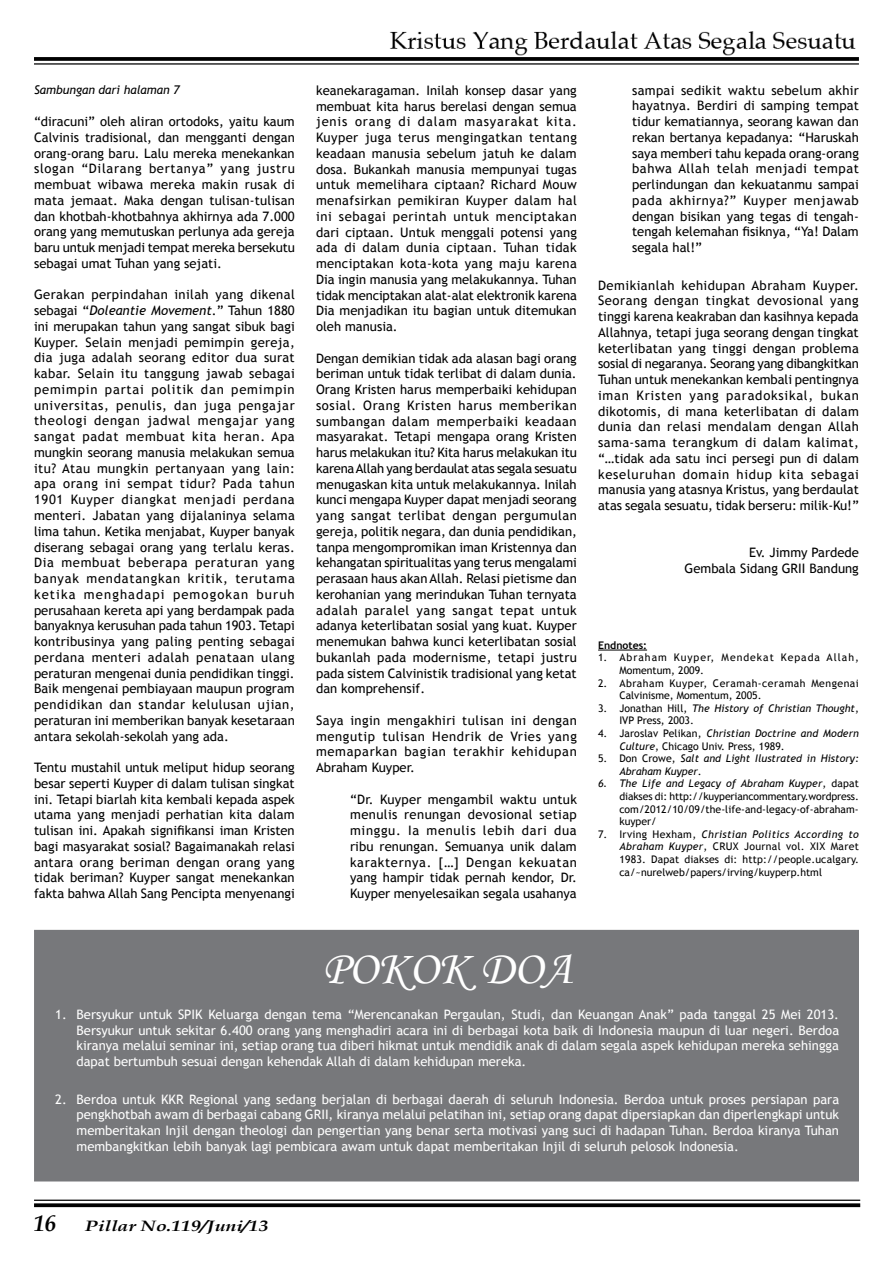
<style>
.page{position:relative;width:893px;height:1263px;background:#fff}
.page>*{position:absolute;margin:0;border:0;box-sizing:border-box;transform-origin:0 0}
.t1{font:48px "Monotype Corsiva";color:#fff}
.t2{font:italic 700 22.5px "Book Antiqua";color:#000}
.t3{font:italic 700 15px "Book Antiqua";color:#000;scale:1.3 1}
.t4{font:13.05px/15.8px "Trebuchet MS";color:#000;text-align:justify}
.t5{font:13.05px/15.8px "Trebuchet MS";color:#fff;text-align:justify}
.t6{font:italic 12px "Trebuchet MS";color:#000}
.t7{font:10.5px/12.6px "Trebuchet MS";letter-spacing:.005em;color:#000}
.t8{font:10.5px/12.6px "Trebuchet MS";letter-spacing:.045em;color:#000}
.t9{font:italic 10.5px/12.6px "Trebuchet MS";letter-spacing:.005em;color:#000}
.t10{font:10.5px/12.6px "Trebuchet MS";letter-spacing:.095em;color:#000}
.t11{font:700 10.5px "Trebuchet MS";color:#000}
.s1{font-style:italic}
.s2{font-style:normal}
</style>
<div class="page">
<hr style="left:34px;top:1199px;width:826px;height:2px;background:#000">
<svg style="left:34px;top:1203px;width:826px;height:4px;background:#181818"></svg>
<img style="left:390px;top:31px;width:466px;height:25px">
<hr style="left:598px;top:649px;width:49px;height:1px;background:#000">
<svg style="left:34px;top:57px;width:825px;height:4px;background:#0f0f0f"></svg>
<hr style="left:34px;top:63px;width:825px;height:2px;background:#000">
<div style="left:35px;top:930px;width:823px;height:251px;background:#77787b"></div>
<p class="t6" style="left:34px;top:83px;width:147px">Sambungan dari halaman 7</p>
<p class="t4" style="left:34px;top:114px;width:262px">“diracuni” oleh aliran ortodoks, yaitu kaum Calvinis tradisional, dan mengganti dengan orang-orang baru. Lalu mereka menekankan slogan “Dilarang bertanya” yang justru membuat wibawa mereka makin rusak di mata jemaat. Maka dengan tulisan-tulisan dan khotbah-khotbahnya akhirnya ada 7.000 orang yang memutuskan perlunya ada gereja baru untuk menjadi tempat mereka bersekutu sebagai umat Tuhan yang sejati.</p>
<p class="t4" style="left:34px;top:287px;width:262px">Gerakan perpindahan inilah yang dikenal sebagai “<span class="s1">Doleantie Movement</span>.” Tahun 1880 ini merupakan tahun yang sangat sibuk bagi Kuyper. Selain menjadi pemimpin gereja, dia juga adalah seorang editor dua surat kabar. Selain itu tanggung jawab sebagai pemimpin partai politik dan pemimpin universitas, penulis, dan juga pengajar theologi dengan jadwal mengajar yang sangat padat membuat kita heran. Apa mungkin seorang manusia melakukan semua itu? Atau mungkin pertanyaan yang lain: apa orang ini sempat tidur? Pada tahun 1901 Kuyper diangkat menjadi perdana menteri. Jabatan yang dijalaninya selama lima tahun. Ketika menjabat, Kuyper banyak diserang sebagai orang yang terlalu keras.<br>Dia membuat beberapa peraturan yang banyak mendatangkan kritik, terutama ketika menghadapi pemogokan buruh perusahaan kereta api yang berdampak pada banyaknya kerusuhan pada tahun 1903. Tetapi kontribusinya yang paling penting sebagai perdana menteri adalah penataan ulang peraturan mengenai dunia pendidikan tinggi.<br>Baik mengenai pembiayaan maupun program pendidikan dan standar kelulusan ujian, peraturan ini memberikan banyak kesetaraan antara sekolah-sekolah yang ada.</p>
<p class="t4" style="left:34px;top:760px;width:262px">Tentu mustahil untuk meliput hidup seorang besar seperti Kuyper di dalam tulisan singkat ini. Tetapi biarlah kita kembali kepada aspek utama yang menjadi perhatian kita dalam tulisan ini. Apakah signifikansi iman Kristen bagi masyarakat sosial? Bagaimanakah relasi antara orang beriman dengan orang yang tidak beriman? Kuyper sangat menekankan fakta bahwa Allah Sang Pencipta menyenangi</p>
<p class="t4" style="left:316px;top:82px;width:262px">keanekaragaman. Inilah konsep dasar yang membuat kita harus berelasi dengan semua jenis orang di dalam masyarakat kita.<br>Kuyper juga terus mengingatkan tentang keadaan manusia sebelum jatuh ke dalam dosa. Bukankah manusia mempunyai tugas untuk memelihara ciptaan? Richard Mouw menafsirkan pemikiran Kuyper dalam hal ini sebagai perintah untuk menciptakan dari ciptaan. Untuk menggali potensi yang ada di dalam dunia ciptaan. Tuhan tidak menciptakan kota-kota yang maju karena Dia ingin manusia yang melakukannya. Tuhan tidak menciptakan alat-alat elektronik karena Dia menjadikan itu bagian untuk ditemukan oleh manusia.</p>
<p class="t4" style="left:316px;top:350px;width:262px">Dengan demikian tidak ada alasan bagi orang beriman untuk tidak terlibat di dalam dunia.<br>Orang Kristen harus memperbaiki kehidupan sosial. Orang Kristen harus memberikan sumbangan dalam memperbaiki keadaan masyarakat. Tetapi mengapa orang Kristen harus melakukan itu? Kita harus melakukan itu karena Allah yang berdaulat atas segala sesuatu menugaskan kita untuk melakukannya. Inilah kunci mengapa Kuyper dapat menjadi seorang yang sangat terlibat dengan pergumulan gereja, politik negara, dan dunia pendidikan, tanpa mengompromikan iman Kristennya dan kehangatan spiritualitas yang terus mengalami perasaan haus akan Allah. Relasi pietisme dan kerohanian yang merindukan Tuhan ternyata adalah paralel yang sangat tepat untuk adanya keterlibatan sosial yang kuat. Kuyper menemukan bahwa kunci keterlibatan sosial bukanlah pada modernisme, tetapi justru pada sistem Calvinistik tradisional yang ketat dan komprehensif.</p>
<p class="t4" style="left:316px;top:712px;width:262px">Saya ingin mengakhiri tulisan ini dengan mengutip tulisan Hendrik de Vries yang memaparkan bagian terakhir kehidupan Abraham Kuyper.</p>
<p class="t4" style="left:350px;top:791px;width:228px">“Dr. Kuyper mengambil waktu untuk menulis renungan devosional setiap minggu. Ia menulis lebih dari dua ribu renungan. Semuanya unik dalam karakternya. […] Dengan kekuatan yang hampir tidak pernah kendor, Dr.<br>Kuyper menyelesaikan segala usahanya</p>
<p class="t4" style="left:632px;top:82px;width:228px">sampai sedikit waktu sebelum akhir hayatnya. Berdiri di samping tempat tidur kematiannya, seorang kawan dan rekan bertanya kepadanya: “Haruskah saya memberi tahu kepada orang-orang bahwa Allah telah menjadi tempat perlindungan dan kekuatanmu sampai pada akhirnya?” Kuyper menjawab dengan bisikan yang tegas di tengah&shy;tengah kelemahan fisiknya, “Ya! Dalam segala hal!”</p>
<p class="t4" style="left:598px;top:277px;width:262px">Demikianlah kehidupan Abraham Kuyper.<br>Seorang dengan tingkat devosional yang tinggi karena keakraban dan kasihnya kepada Allahnya, tetapi juga seorang dengan tingkat keterlibatan yang tinggi dengan problema sosial di negaranya. Seorang yang dibangkitkan Tuhan untuk menekankan kembali pentingnya iman Kristen yang paradoksikal, bukan dikotomis, di mana keterlibatan di dalam dunia dan relasi mendalam dengan Allah sama-sama terangkum di dalam kalimat, “…tidak ada satu inci persegi pun di dalam keseluruhan domain hidup kita sebagai manusia yang atasnya Kristus, yang berdaulat atas segala sesuatu, tidak berseru: milik-Ku!”</p>
<p class="t4" style="left:685px;top:545px;width:176px;text-align:right">Ev. Jimmy Pardede<br>Gembala Sidang GRII Bandung</p>
<p class="t11" style="left:598px;top:638px;width:50px">Endnotes:</p>
<p class="t10" style="left:619px;top:651px;width:241px;text-indent:-21px">1. Abraham Kuyper, Mendekat Kepada Allah,<br>Momentum, 2009.</p>
<p class="t8" style="left:619px;top:677px;width:241px;text-indent:-21px">2. Abraham Kuyper, Ceramah-ceramah Mengenai<br>Calvinisme, Momentum, 2005.</p>
<p class="t7" style="left:619px;top:702px;width:241px;text-indent:-21px">3. Jonathan Hill, <span class="s1">The History of Christian Thought</span>,<br>IVP Press, 2003.</p>
<p class="t7" style="left:619px;top:727px;width:241px;text-indent:-21px">4. Jaroslav Pelikan, <span class="s1">Christian Doctrine and Modern<br>Culture</span>, Chicago Univ. Press, 1989.</p>
<p class="t9" style="left:619px;top:752px;width:241px;text-indent:-21px"><span class="s2">5. Don Crowe,</span> Salt and Light Ilustrated in History:<br>Abraham Kuyper<span class="s2">.</span></p>
<p class="t7" style="left:619px;top:777px;width:241px;text-align:justify;text-indent:-21px"><span class="s1">6. The Life and Legacy of Abraham Kuyper</span>, dapat diakses di: http://kuyperiancommentary.wordpress. com/2012/10/09/the-life-and-legacy-of-abraham&shy;kuyper/</p>
<p class="t7" style="left:619px;top:828px;width:241px;text-align:justify;text-indent:-21px">7. Irving Hexham, <span class="s1">Christian Politics According to Abraham Kuyper</span>, CRUX Journal vol. XIX Maret 1983. Dapat diakses di: http://people.ucalgary. ca/~nurelweb/papers/irving/kuyperp.html</p>
<h1 class="t1" style="left:323px;top:939px;width:251px">POKOK DOA</h1>
<p class="t5" style="left:76px;top:1006px;width:764px;text-indent:-21px">1. Bersyukur untuk SPIK Keluarga dengan tema “Merencanakan Pergaulan, Studi, dan Keuangan Anak” pada tanggal 25 Mei 2013.<br>Bersyukur untuk sekitar 6.400 orang yang menghadiri acara ini di berbagai kota baik di Indonesia maupun di luar negeri. Berdoa kiranya melalui seminar ini, setiap orang tua diberi hikmat untuk mendidik anak di dalam segala aspek kehidupan mereka sehingga dapat bertumbuh sesuai dengan kehendak Allah di dalam kehidupan mereka.</p>
<p class="t5" style="left:76px;top:1091px;width:764px;text-indent:-21px">2. Berdoa untuk KKR Regional yang sedang berjalan di berbagai daerah di seluruh Indonesia. Berdoa untuk proses persiapan para pengkhotbah awam di berbagai cabang GRII, kiranya melalui pelatihan ini, setiap orang dapat dipersiapkan dan diperlengkapi untuk memberitakan Injil dengan theologi dan pengertian yang benar serta motivasi yang suci di hadapan Tuhan. Berdoa kiranya Tuhan membangkitkan lebih banyak lagi pembicara awam untuk dapat memberitakan Injil di seluruh pelosok Indonesia.</p>
<h2 class="t2" style="left:34px;top:1210px;width:24px">16</h2>
<p class="t3" style="left:85px;top:1217px;width:143px">Pillar No.119/Juni/13</p>
</div>
